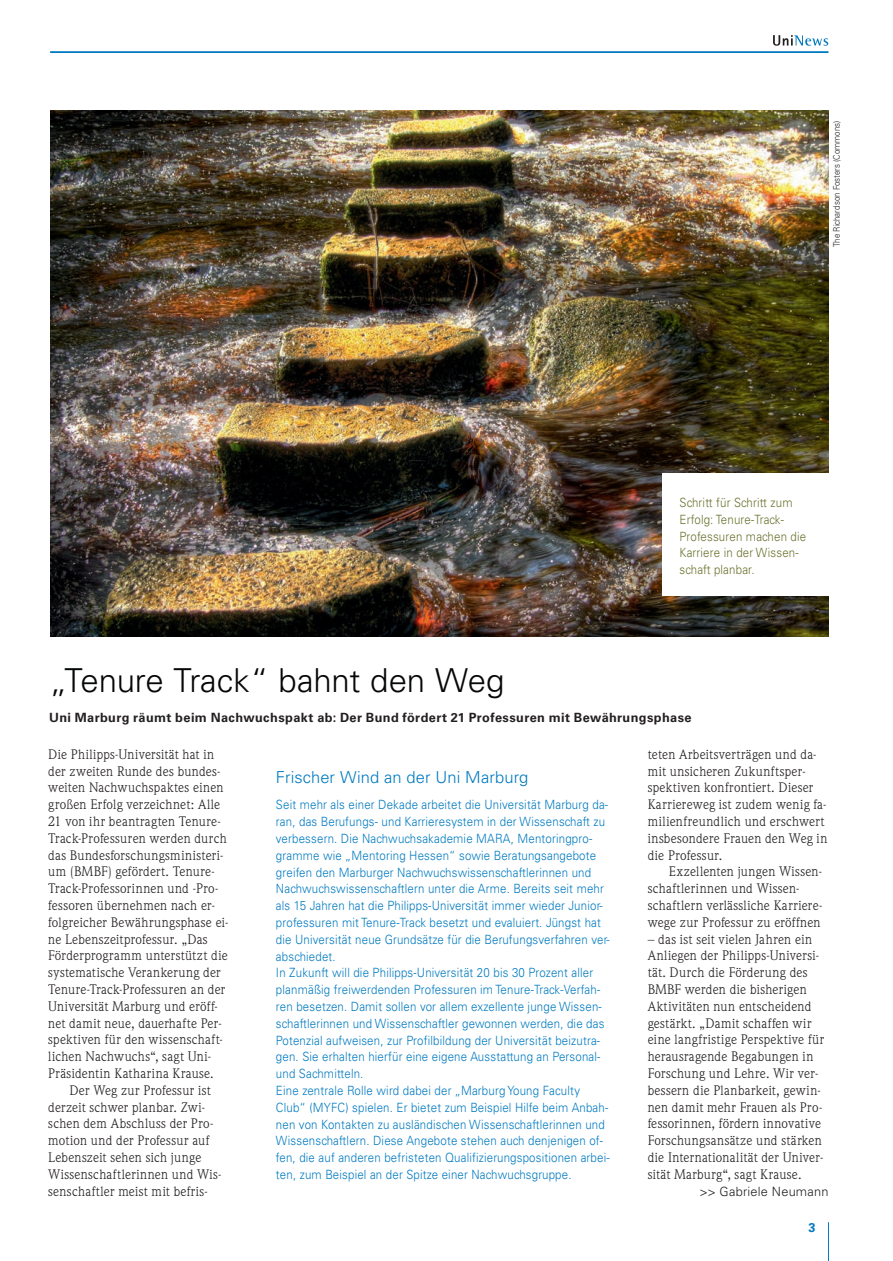
<style>
.page{position:relative;width:893px;height:1261px;background:#fff}
.page>*{position:absolute;margin:0;border:0;box-sizing:border-box;transform-origin:0 0}
.t1{font:300 33px "Univers LT Std";letter-spacing:-.005em;color:#050806}
.t2{font:300 16.5px "Univers LT Std";letter-spacing:.005em;color:#007ac0}
.t3{font:13.5px/16.8px "Weidemann Std";letter-spacing:.02em;color:#231f20}
.t4{font:300 12.75px/16.8px "Univers LT Std";letter-spacing:.015em;color:#007ac0;scale:.9 1}
.t5{font:300 12.75px/16.8px "Univers LT Std";letter-spacing:.015em;color:#6b712c;scale:.9 1}
.t6{font:700 12.75px "Univers LT Std";letter-spacing:.03em;color:#231f20}
.t7{font:300 12.75px "Univers LT Std";letter-spacing:.015em;color:#231f20}
.t8{font:700 12.75px "Univers LT Std";color:#007ac0}
.t9{font:300 9px "Univers LT Std";letter-spacing:.005em;color:#231f20;scale:.88 1}
</style>
<div class="page">
<hr style="left:828px;top:1222px;width:1px;height:39px;background:#007ac0">
<hr style="left:50px;top:51px;width:778px;height:2px;background:#007ac0">
<svg style="left:773px;top:35px;width:55px;height:11px"></svg>
<img style="left:50px;top:110px;width:778px;height:527px">
<div style="left:662px;top:473px;width:231px;height:122px;background:#fff"></div>
<p class="t9" style="left:831px;top:247px;width:145px;rotate:-90deg">The Richardson Fosters (Commons)</p>
<p class="t5" style="left:679px;top:494px;width:142px">Schritt für Schritt zum<br>Erfolg: Tenure-Track-<br>Professuren machen die<br>Karriere in der Wissen&shy;schaft planbar.</p>
<h1 class="t1" style="left:49px;top:661px;width:457px">„Tenure Track“ bahnt den Weg</h1>
<p class="t6" style="left:49px;top:710px;width:644px">Uni Marburg räumt beim Nachwuchspakt ab: Der Bund fördert 21 Professuren mit Bewährungsphase</p>
<p class="t3" style="left:48px;top:746px;width:182px">Die Philipps-Universität hat in der zweiten Runde des bundes&shy;weiten Nachwuchspaktes einen großen Erfolg verzeichnet: Alle<br>21 von ihr beantragten Tenure-<br>Track-Professuren werden durch das Bundesforschungsministeri&shy;um (BMBF) gefördert. Tenure-<br>Track-Professorinnen und -Pro&shy;fessoren übernehmen nach er&shy;folgreicher Bewährungsphase ei&shy;ne Lebenszeitprofessur. „Das<br>Förderprogramm unterstützt die systematische Verankerung der<br>Tenure-Track-Professuren an der<br>Universität Marburg und eröff&shy;net damit neue, dauerhafte Per&shy;spektiven für den wissenschaft&shy;lichen Nachwuchs“, sagt Uni-<br>Präsidentin Katharina Krause.</p>
<p class="t3" style="left:48px;top:1082px;width:175px;text-indent:21px">Der Weg zur Professur ist derzeit schwer planbar. Zwi&shy;schen dem Abschluss der Pro&shy;motion und der Professur auf<br>Lebenszeit sehen sich junge<br>Wissenschaftlerinnen und Wis&shy;senschaftler meist mit befris-</p>
<p class="t2" style="left:276px;top:767px;width:254px">Frischer Wind an der Uni Marburg</p>
<p class="t4" style="left:276px;top:796px;width:372px">Seit mehr als einer Dekade arbeitet die Universität Marburg da&shy;ran, das Berufungs- und Karrieresystem in der Wissenschaft zu verbessern. Die Nachwuchsakademie MARA, Mentoringpro&shy;gramme wie „Mentoring Hessen“ sowie Beratungsangebote greifen den Marburger Nachwuchswissenschaftlerinnen und Nachwuchswissenschaftlern unter die Arme. Bereits seit mehr als 15 Jahren hat die Philipps-Universität immer wieder Junior&shy;professuren mit Tenure-Track besetzt und evaluiert. Jüngst hat die Universität neue Grundsätze für die Berufungsverfahren ver&shy;abschiedet.<br>In Zukunft will die Philipps-Universität 20 bis 30 Prozent aller planmäßig freiwerdenden Professuren im Tenure-Track-Verfah&shy;ren besetzen. Damit sollen vor allem exzellente junge Wissen&shy;schaftlerinnen und Wissenschaftler gewonnen werden, die das Potenzial aufweisen, zur Profilbildung der Universität beizutra&shy;gen. Sie erhalten hierfür eine eigene Ausstattung an Personal&shy;und Sachmitteln.<br>Eine zentrale Rolle wird dabei der „Marburg Young Faculty Club“ (MYFC) spielen. Er bietet zum Beispiel Hilfe beim Anbah&shy;nen von Kontakten zu ausländischen Wissenschaftlerinnen und Wissenschaftlern. Diese Angebote stehen auch denjenigen of&shy;fen, die auf anderen befristeten Qualifizierungspositionen arbei&shy;ten, zum Beispiel an der Spitze einer Nachwuchsgruppe.</p>
<p class="t3" style="left:648px;top:746px;width:181px">teten Arbeitsverträgen und da&shy;mit unsicheren Zukunftsper&shy;spektiven konfrontiert. Dieser<br>Karriereweg ist zudem wenig fa&shy;milienfreundlich und erschwert insbesondere Frauen den Weg in die Professur.</p>
<p class="t3" style="left:648px;top:863px;width:176px;text-indent:21px">Exzellenten jungen Wissen&shy;schaftlerinnen und Wissen&shy;schaftlern verlässliche Karriere&shy;wege zur Professur zu eröffnen</p>
<p class="t3" style="left:648px;top:930px;width:178px">– das ist seit vielen Jahren ein<br>Anliegen der Philipps-Universi&shy;tät. Durch die Förderung des<br>BMBF werden die bisherigen<br>Aktivitäten nun entscheidend gestärkt. „Damit schaffen wir eine langfristige Perspektive für herausragende Begabungen in<br>Forschung und Lehre. Wir ver&shy;bessern die Planbarkeit, gewin&shy;nen damit mehr Frauen als Pro&shy;fessorinnen, fördern innovative<br>Forschungsansätze und stärken die Internationalität der Univer&shy;sität Marburg“, sagt Krause.</p>
<p class="t7" style="left:699px;top:1183px;width:130px">&gt;&gt; Gabriele Neumann</p>
<p class="t8" style="left:808px;top:1221px;width:9px">3</p>
</div>
